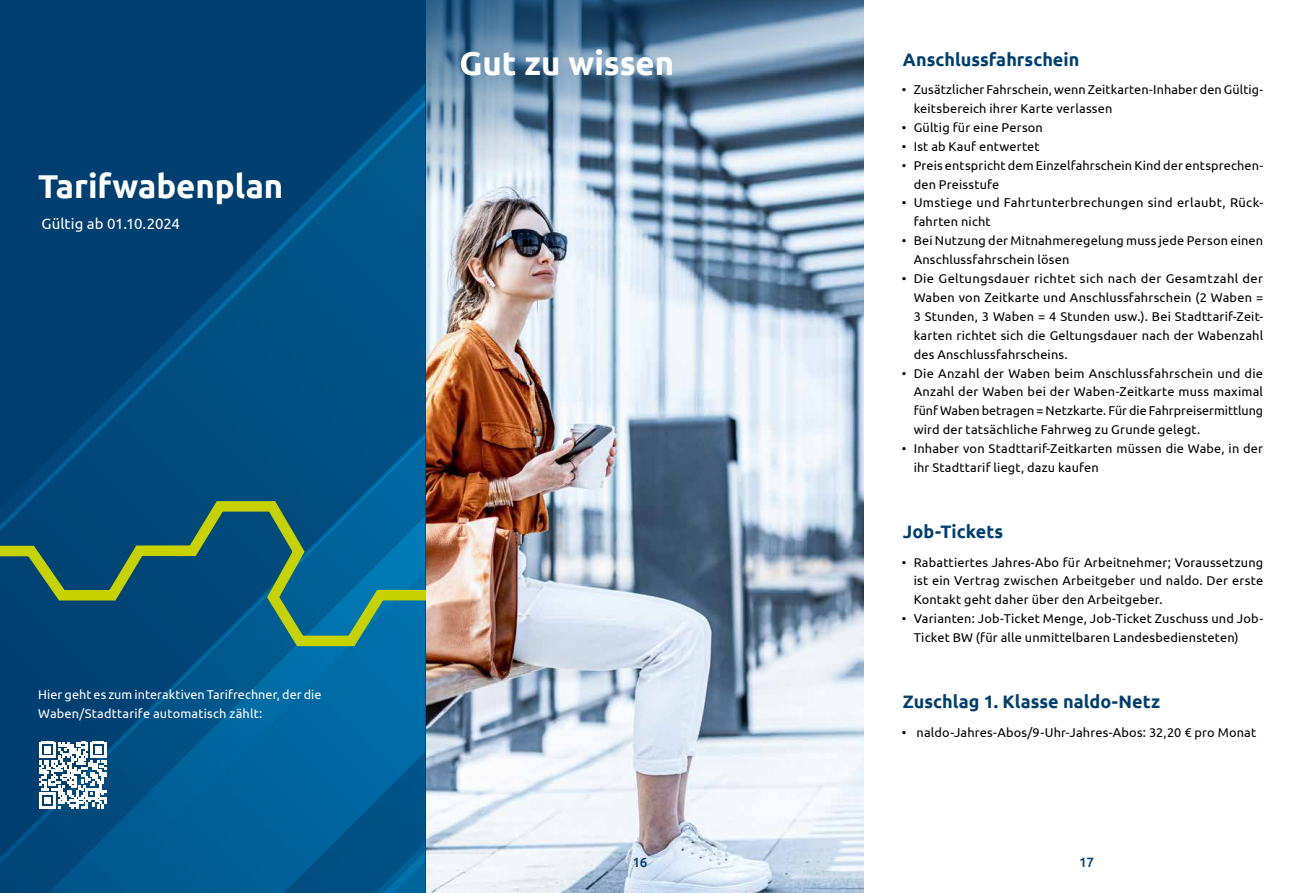
<style>
.page{position:relative;width:1310px;height:893px;background:#fff}
.page>*{position:absolute;margin:0;border:0;box-sizing:border-box;transform-origin:0 0}
.t1{font:700 33px "Ubuntu";color:#fff}
.t2{font:700 18px "Ubuntu";color:#003f6f}
.t3{font:15px "Ubuntu";letter-spacing:.005em;color:#fff}
.t4{font:500 13.5px "Ubuntu";color:#003f6f}
.t5{font:12.75px/18.9px "Ubuntu";letter-spacing:.015em;color:#000}
.t6{font:12.75px/18.9px "Ubuntu";letter-spacing:.01em;color:#fff}
</style>
<div class="page">
<img style="left:425px;top:642px;width:438px;height:251px">
<img style="left:425px;top:0;width:438px;height:642px">
<div style="left:0;top:0;width:425px;height:893px;background:#003f6f"></div>
<img style="left:29px;top:100px;width:396px;height:396px">
<img style="left:103px;top:435px;width:322px;height:61px">
<svg style="left:0;top:496px;width:425px;height:397px"></svg>
<svg style="left:39px;top:742px;width:67px;height:67px"></svg>
<h1 class="t1" style="left:38px;top:166px;width:247px">Tarifwabenplan</h1>
<p class="t3" style="left:41px;top:215px;width:140px">Gültig ab 01.10.2024</p>
<p class="t6" style="left:38px;top:684px;width:285px">Hier geht es zum interaktiven Tarifrechner, der die<br>Waben/Stadttarife automatisch zählt:</p>
<h1 class="t1" style="left:459px;top:43px;width:216px">Gut zu wissen</h1>
<h2 class="t2" style="left:903px;top:48px;width:178px">Anschlussfahrschein</h2>
<p class="t5" style="left:913px;top:80px;width:351px;text-indent:-12px">• Zusätzlicher Fahrschein, wenn Zeitkarten-Inhaber den Gültig&shy;keitsbereich ihrer Karte verlassen</p>
<p class="t5" style="left:901px;top:117px;width:143px">• Gültig für eine Person</p>
<p class="t5" style="left:901px;top:136px;width:140px">• Ist ab Kauf entwertet</p>
<p class="t5" style="left:913px;top:155px;width:351px;text-indent:-12px">• Preis entspricht dem Einzelfahrschein Kind der entsprechen&shy;den Preisstufe</p>
<p class="t5" style="left:913px;top:193px;width:351px;text-indent:-12px">• Umstiege und Fahrtunterbrechungen sind erlaubt, Rück&shy;fahrten nicht</p>
<p class="t5" style="left:913px;top:231px;width:351px;text-indent:-12px">• Bei Nutzung der Mitnahmeregelung muss jede Person einen<br>Anschlussfahrschein lösen</p>
<p class="t5" style="left:913px;top:269px;width:351px;text-align:justify;text-indent:-12px">• Die Geltungsdauer richtet sich nach der Gesamtzahl der Waben von Zeitkarte und Anschlussfahrschein (2 Waben = 3 Stunden, 3 Waben = 4 Stunden usw.). Bei Stadttarif-Zeit&shy;karten richtet sich die Geltungsdauer nach der Wabenzahl des Anschlussfahrscheins.</p>
<p class="t5" style="left:913px;top:363px;width:351px;text-align:justify;text-indent:-12px">• Die Anzahl der Waben beim Anschlussfahrschein und die Anzahl der Waben bei der Waben-Zeitkarte muss maximal fünf Waben betragen = Netzkarte. Für die Fahrpreisermittlung wird der tatsächliche Fahrweg zu Grunde gelegt.</p>
<p class="t5" style="left:913px;top:439px;width:351px;text-indent:-12px">• Inhaber von Stadttarif-Zeitkarten müssen die Wabe, in der ihr Stadttarif liegt, dazu kaufen</p>
<h2 class="t2" style="left:903px;top:521px;width:102px">Job-Tickets</h2>
<p class="t5" style="left:913px;top:552px;width:351px;text-align:justify;text-indent:-12px">• Rabattiertes Jahres-Abo für Arbeitnehmer; Voraussetzung ist ein Vertrag zwischen Arbeitgeber und naldo. Der erste Kontakt geht daher über den Arbeitgeber.</p>
<p class="t5" style="left:913px;top:609px;width:351px;text-indent:-12px">• Varianten: Job-Ticket Menge, Job-Ticket Zuschuss und Job-<br>Ticket BW (für alle unmittelbaren Landesbediensteten)</p>
<h2 class="t2" style="left:903px;top:691px;width:259px">Zuschlag 1. Klasse naldo-Netz</h2>
<p class="t5" style="left:901px;top:722px;width:356px">• naldo-Jahres-Abos/9-Uhr-Jahres-Abos: 32,20 € pro Monat</p>
<p class="t4" style="left:632px;top:853px;width:17px">16</p>
<p class="t4" style="left:1079px;top:853px;width:16px">17</p>
</div>
